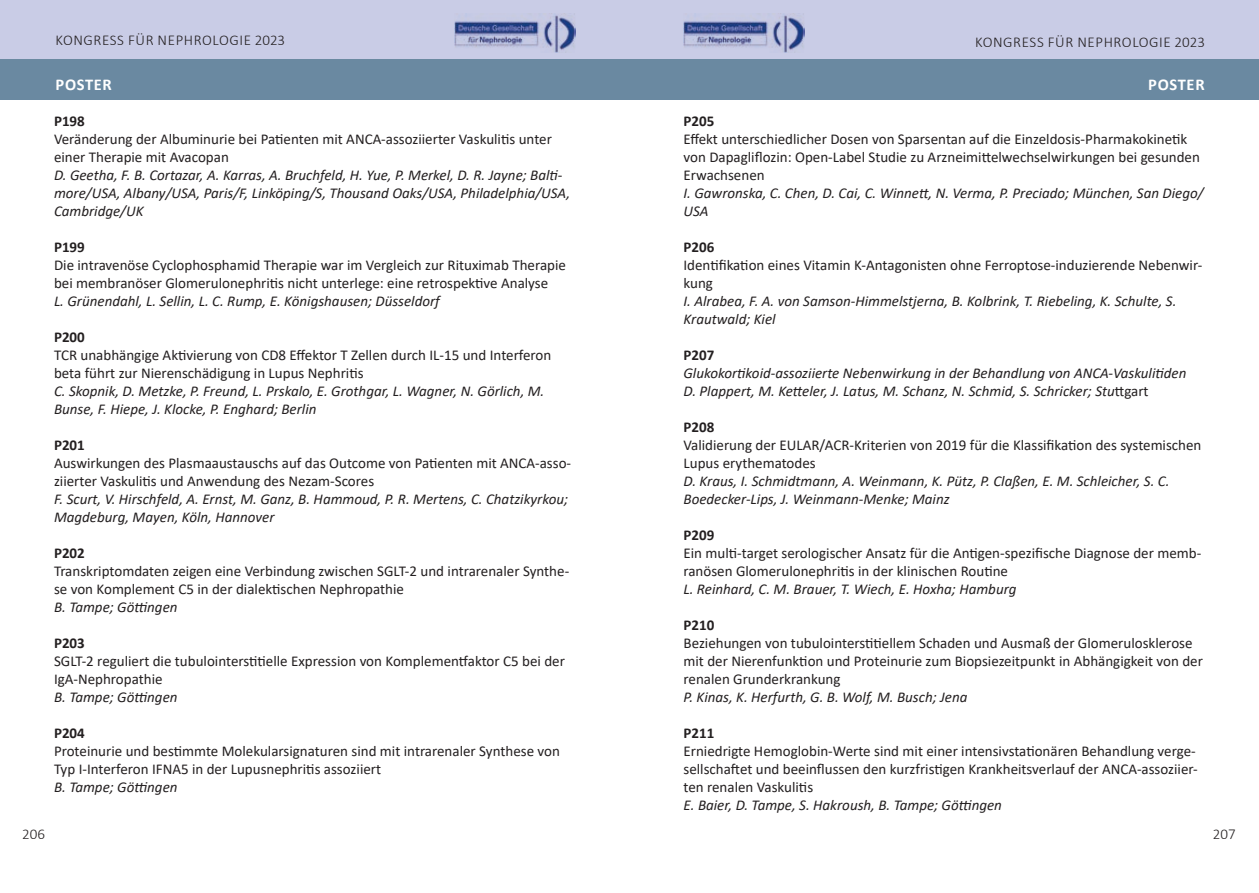
<style>
.page{position:relative;width:1259px;height:893px;background:#fff}
.page>*{position:absolute;margin:0;border:0;box-sizing:border-box;transform-origin:0 0}
.t1{font:700 16.5px "Calibri";letter-spacing:.04em;color:#fff}
.t2{font:15px/18px "Calibri";color:#231f20}
.t3{font:italic 15px/18px "Calibri";color:#231f20}
.t4{font:300 15px "Calibri";letter-spacing:.04em;color:#231f20}
.t5{font:700 15px "Calibri";color:#231f20}
.s1{font-style:normal}
</style>
<div class="page">
<div style="left:0;top:0;width:629px;height:59px;background:#c9cce6"></div>
<div style="left:629px;top:0;width:630px;height:59px;background:#c9cce6"></div>
<img style="left:454px;top:14px;width:121px;height:39px">
<img style="left:683px;top:14px;width:121px;height:39px">
<div style="left:0;top:59px;width:629px;height:40px;background:#6a89a1"></div>
<div style="left:629px;top:59px;width:630px;height:40px;background:#6a89a1"></div>
<p class="t4" style="left:56px;top:31px;width:231px">KONGRESS FÜR NEPHROLOGIE 2023</p>
<p class="t4" style="left:975px;top:33px;width:231px">KONGRESS FÜR NEPHROLOGIE 2023</p>
<p class="t1" style="left:56px;top:73px;width:58px">POSTER</p>
<p class="t1" style="left:1148px;top:73px;width:58px">POSTER</p>
<p class="t5" style="left:54px;top:110px;width:32px">P198</p>
<p class="t2" style="left:54px;top:130px;width:499px">Veränderung der Albuminurie bei Patienten mit ANCA-assoziierter Vaskulitis unter einer Therapie mit Avacopan</p>
<p class="t3" style="left:54px;top:165px;width:518px">D. Geetha, F. B. Cortazar, A. Karras, A. Bruchfeld, H. Yue, P. Merkel, D. R. Jayne; Balti&shy;more/USA, Albany/USA, Paris/F, Linköping/S, Thousand Oaks/USA, Philadelphia/USA,<br>Cambridge/UK</p>
<p class="t5" style="left:54px;top:236px;width:32px">P199</p>
<p class="t2" style="left:54px;top:256px;width:513px">Die intravenöse Cyclophosphamid Therapie war im Vergleich zur Rituximab Therapie bei membranöser Glomerulonephritis nicht unterlege: eine retrospektive Analyse</p>
<p class="t3" style="left:54px;top:291px;width:387px">L. Grünendahl, L. Sellin, L. C. Rump, E. Königshausen; Düsseldorf</p>
<p class="t5" style="left:54px;top:326px;width:32px">P200</p>
<p class="t2" style="left:54px;top:346px;width:499px">TCR unabhängige Aktivierung von CD8 Effektor T Zellen durch IL-15 und Interferon beta führt zur Nierenschädigung in Lupus Nephritis</p>
<p class="t3" style="left:54px;top:381px;width:492px">C. Skopnik, D. Metzke, P. Freund, L. Prskalo, E. Grothgar, L. Wagner, N. Görlich, M.<br>Bunse, F. Hiepe, J. Klocke, P. Enghard; Berlin</p>
<p class="t5" style="left:54px;top:434px;width:32px">P201</p>
<p class="t2" style="left:54px;top:454px;width:519px">Auswirkungen des Plasmaaustauschs auf das Outcome von Patienten mit ANCA-asso&shy;ziierter Vaskulitis und Anwendung des Nezam-Scores</p>
<p class="t3" style="left:54px;top:489px;width:516px">F. Scurt, V. Hirschfeld, A. Ernst, M. Ganz, B. Hammoud, P. R. Mertens, C. Chatzikyrkou;<br>Magdeburg, Mayen, Köln, Hannover</p>
<p class="t5" style="left:54px;top:542px;width:32px">P202</p>
<p class="t2" style="left:54px;top:562px;width:517px">Transkriptomdaten zeigen eine Verbindung zwischen SGLT-2 und intrarenaler Synthe&shy;se von Komplement C5 in der dialektischen Nephropathie</p>
<p class="t3" style="left:54px;top:597px;width:125px">B. Tampe; Göttingen</p>
<p class="t5" style="left:54px;top:632px;width:32px">P203</p>
<p class="t2" style="left:54px;top:652px;width:512px">SGLT-2 reguliert die tubulointerstitielle Expression von Komplementfaktor C5 bei der<br>IgA-Nephropathie</p>
<p class="t3" style="left:54px;top:687px;width:125px">B. Tampe; Göttingen</p>
<p class="t5" style="left:54px;top:722px;width:32px">P204</p>
<p class="t2" style="left:54px;top:742px;width:507px">Proteinurie und bestimmte Molekularsignaturen sind mit intrarenaler Synthese von<br>Typ I-Interferon IFNA5 in der Lupusnephritis assoziiert</p>
<p class="t3" style="left:54px;top:777px;width:125px">B. Tampe; Göttingen</p>
<p class="t5" style="left:683px;top:110px;width:32px">P205</p>
<p class="t2" style="left:683px;top:130px;width:518px">Effekt unterschiedlicher Dosen von Sparsentan auf die Einzeldosis-Pharmakokinetik von Dapagliflozin: Open-Label Studie zu Arzneimittelwechselwirkungen bei gesunden<br>Erwachsenen</p>
<p class="t3" style="left:683px;top:183px;width:521px">I. Gawronska, C. Chen, D. Cai, C. Winnett, N. Verma, P. Preciado; München, San Diego/<br>USA</p>
<p class="t5" style="left:683px;top:236px;width:32px">P206</p>
<p class="t2" style="left:683px;top:256px;width:520px">Identifikation eines Vitamin K-Antagonisten ohne Ferroptose-induzierende Nebenwir&shy;kung</p>
<p class="t3" style="left:683px;top:291px;width:494px">I. Alrabea, F. A. von Samson-Himmelstjerna, B. Kolbrink, T. Riebeling, K. Schulte, S.<br>Krautwald; Kiel</p>
<p class="t5" style="left:683px;top:344px;width:32px">P207</p>
<p class="t3" style="left:683px;top:363px;width:504px">Glukokortikoid-assoziierte Nebenwirkung in der Behandlung von ANCA-Vaskulitiden<br>D. Plappert, M. Ketteler, J. Latus, M. Schanz, N. Schmid, S. Schricker; Stu<span class="s1">ttgart</span></p>
<p class="t5" style="left:683px;top:416px;width:32px">P208</p>
<p class="t2" style="left:683px;top:436px;width:519px">Validierung der EULAR/ACR-Kriterien von 2019 für die Klassifikation des systemischen<br>Lupus erythematodes</p>
<p class="t3" style="left:683px;top:471px;width:487px">D. Kraus, I. Schmidtmann, A. Weinmann, K. Pütz, P. Claßen, E. M. Schleicher, S. C.<br>Boedecker-Lips, J. Weinmann-Menke; Mainz</p>
<p class="t5" style="left:683px;top:524px;width:32px">P209</p>
<p class="t2" style="left:683px;top:544px;width:519px">Ein multi-target serologischer Ansatz für die Antigen-spezifische Diagnose der memb&shy;ranösen Glomerulonephritis in der klinischen Routine</p>
<p class="t3" style="left:683px;top:579px;width:334px">L. Reinhard, C. M. Brauer, T. Wiech, E. Hoxha; Hamburg</p>
<p class="t5" style="left:683px;top:614px;width:32px">P210</p>
<p class="t2" style="left:683px;top:634px;width:521px">Beziehungen von tubulointerstitiellem Schaden und Ausmaß der Glomerulosklerose mit der Nierenfunktion und Proteinurie zum Biopsiezeitpunkt in Abhängigkeit von der renalen Grunderkrankung</p>
<p class="t3" style="left:683px;top:687px;width:285px">P. Kinas, K. Herfurth, G. B. Wolf, M. Busch; Jena</p>
<p class="t5" style="left:683px;top:722px;width:32px">P211</p>
<p class="t2" style="left:683px;top:742px;width:516px">Erniedrigte Hemoglobin-Werte sind mit einer intensivstationären Behandlung verge&shy;sellschaftet und beeinflussen den kurzfristigen Krankheitsverlauf der ANCA-assoziier&shy;ten renalen Vaskulitis</p>
<p class="t3" style="left:683px;top:795px;width:320px">E. Baier, D. Tampe, S. Hakroush, B. Tampe; Göttingen</p>
<p class="t4" style="left:22px;top:825px;width:24px">206</p>
<p class="t4" style="left:1213px;top:825px;width:24px">207</p>
</div>
